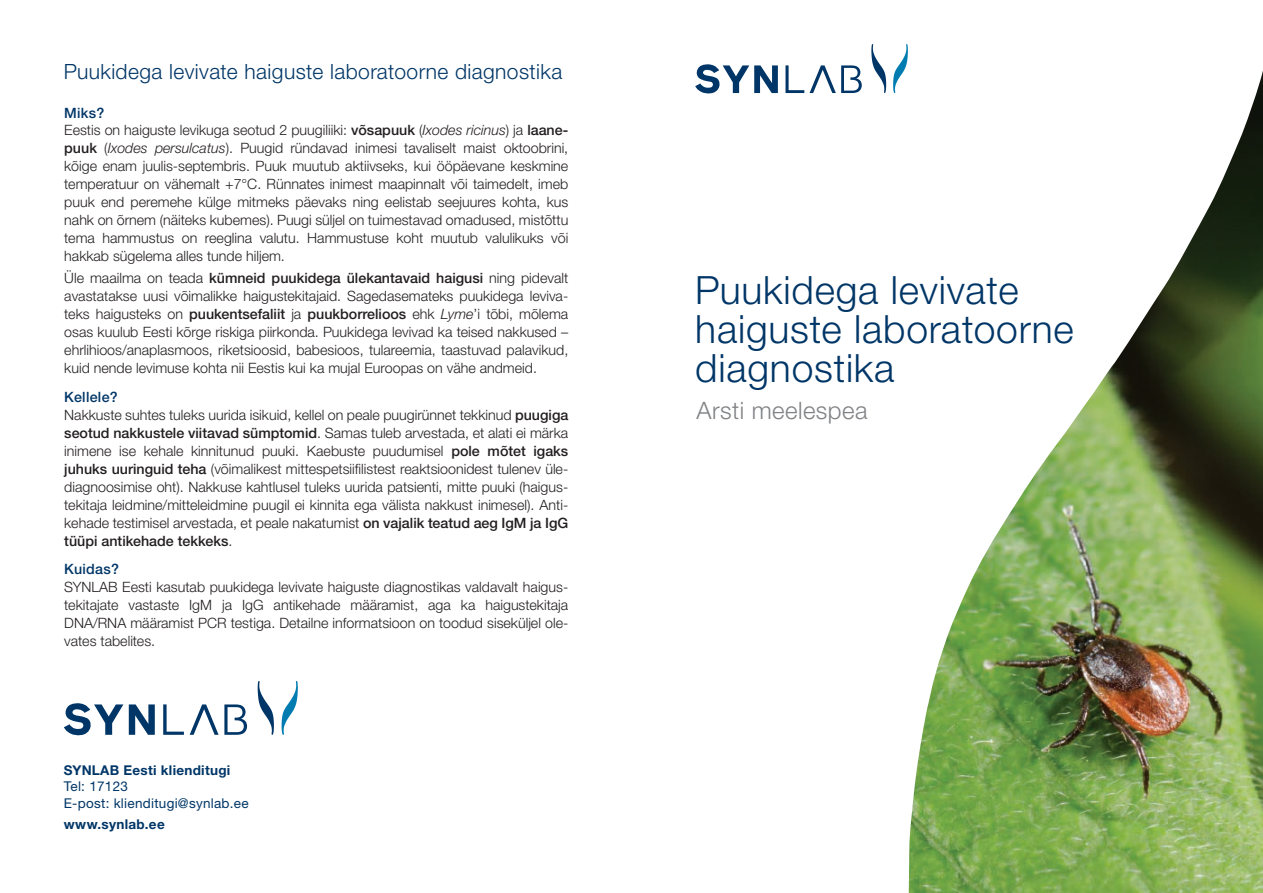
<style>
.page{position:relative;width:1263px;height:893px;background:#fff}
.page>*{position:absolute;margin:0;border:0;box-sizing:border-box;transform-origin:0 0}
.t1{font:300 39px/39px "Helvetica Neue LTW1 G";letter-spacing:.02em;color:#003667}
.t2{font:300 24px "Helvetica Neue LTW1 G";letter-spacing:.02em;color:#808285}
.t3{font:300 21px "Helvetica Neue LTW1 G";letter-spacing:.02em;color:#003667}
.t4{font:300 14.25px/18px "Helvetica Neue LTW1 G";color:#231f20;text-align:justify}
.t5{font:500 14.25px "Helvetica Neue LTW1 G";letter-spacing:.02em;color:#003667}
.t6{font:13.5px/16.5px "Helvetica Neue LTW1 G";letter-spacing:.02em;color:#003667}
.t7{font:700 13.5px "Helvetica Neue LTW1 G";letter-spacing:.02em;color:#003667}
.s1{font-weight:500;color:#003667}
.s2{font-weight:500}
.s3{font-style:italic}
</style>
<div class="page">
<svg style="left:871px;top:44px;width:15px;height:49px"></svg>
<svg style="left:893px;top:44px;width:15px;height:49px"></svg>
<svg style="left:695px;top:64px;width:83px;height:30px"></svg>
<svg style="left:785px;top:65px;width:77px;height:28px"></svg>
<img style="left:909px;top:71px;width:354px;height:822px">
<svg style="left:258px;top:681px;width:16px;height:54px"></svg>
<svg style="left:281px;top:681px;width:17px;height:54px"></svg>
<svg style="left:163px;top:704px;width:21px;height:31px"></svg>
<svg style="left:64px;top:703px;width:59px;height:33px"></svg>
<svg style="left:129px;top:704px;width:26px;height:31px"></svg>
<svg style="left:190px;top:704px;width:57px;height:31px"></svg>
<h3 class="t3" style="left:64px;top:58px;width:500px">Puukidega levivate haiguste laboratoorne diagnostika</h3>
<p class="t4" style="left:64px;top:105px;width:505px;line-height:16.5px"><span class="s1">Miks?<br></span>Eestis on haiguste levikuga seotud 2 puugiliiki: <span class="s2">võsapuuk</span> (<span class="s3">Ixodes ricinus</span>) ja <span class="s2">laane-</span></p>
<p class="t4" style="left:64px;top:139px;width:506px"><span class="s2">puuk</span> (<span class="s3">Ixodes persulcatus</span>). Puugid ründavad inimesi tavaliselt maist oktoobrini, kõige enam juulis-septembris. Puuk muutub aktiivseks, kui ööpäevane keskmine temperatuur on vähemalt +7°C. Rünnates inimest maapinnalt või taimedelt, imeb puuk end peremehe külge mitmeks päevaks ning eelistab seejuures kohta, kus nahk on õrnem (näiteks kubemes). Puugi süljel on tuimestavad omadused, mistõttu tema hammustus on reeglina valutu. Hammustuse koht muutub valulikuks või hakkab sügelema alles tunde hiljem.</p>
<p class="t4" style="left:64px;top:269px;width:505px">Üle maailma on teada <span class="s2">kümneid puukidega ülekantavaid haigusi</span> ning pidevalt avastatakse uusi võimalikke haigustekitajaid. Sagedasemateks puukidega leviva&shy;teks haigusteks on <span class="s2">puukentsefaliit</span> ja <span class="s2">puukborrelioos</span> ehk <span class="s3">Lyme</span>’i tõbi, mõlema osas kuulub Eesti kõrge riskiga piirkonda. Puukidega levivad ka teised nakkused – ehrlihioos/anaplasmoos, riketsioosid, babesioos, tulareemia, taastuvad palavikud, kuid nende levimuse kohta nii Eestis kui ka mujal Euroopas on vähe andmeid.</p>
<p class="t4" style="left:64px;top:388px;width:506px;text-align:left"><span class="s1">Kellele?<br></span>Nakkuste suhtes tuleks uurida isikuid, kellel on peale puugirünnet tekkinud <span class="s2">puugiga seotud nakkustele viitavad sümptomid</span>. Samas tuleb arvestada, et alati ei märka inimene ise kehale kinnitunud puuki. Kaebuste puudumisel <span class="s2">pole mõtet igaks juhuks uuringuid teha</span> (võimalikest mittespetsiifilistest reaktsioonidest tulenev üle&shy;diagnoosimise oht). Nakkuse kahtlusel tuleks uurida patsienti, mitte puuki (haigus&shy;tekitaja leidmine/mitteleidmine puugil ei kinnita ega välista nakkust inimesel). Anti&shy;kehade testimisel arvestada, et peale nakatumist <span class="s2">on vajalik teatud aeg IgM ja IgG tüüpi antikehade tekkeks</span>.</p>
<p class="t5" style="left:64px;top:561px;width:56px">Kuidas?</p>
<p class="t4" style="left:64px;top:578px;width:505px">SYNLAB Eesti kasutab puukidega levivate haiguste diagnostikas valdavalt haigus&shy;tekitajate vastaste IgM ja IgG antikehade määramist, aga ka haigustekitaja DNA/RNA määramist PCR testiga. Detailne informatsioon on toodud siseküljel ole&shy;vates tabelites.</p>
<p class="t7" style="left:64px;top:762px;width:168px">SYNLAB Eesti klienditugi</p>
<p class="t6" style="left:64px;top:778px;width:186px">Tel: 17123<br>E-post: klienditugi@synlab.ee</p>
<p class="t7" style="left:64px;top:816px;width:102px">www.synlab.ee</p>
<h1 class="t1" style="left:695px;top:271px;width:380px">Puukidega levivate haiguste laboratoorne diagnostika</h1>
<h2 class="t2" style="left:696px;top:395px;width:173px">Arsti meelespea</h2>
</div>
